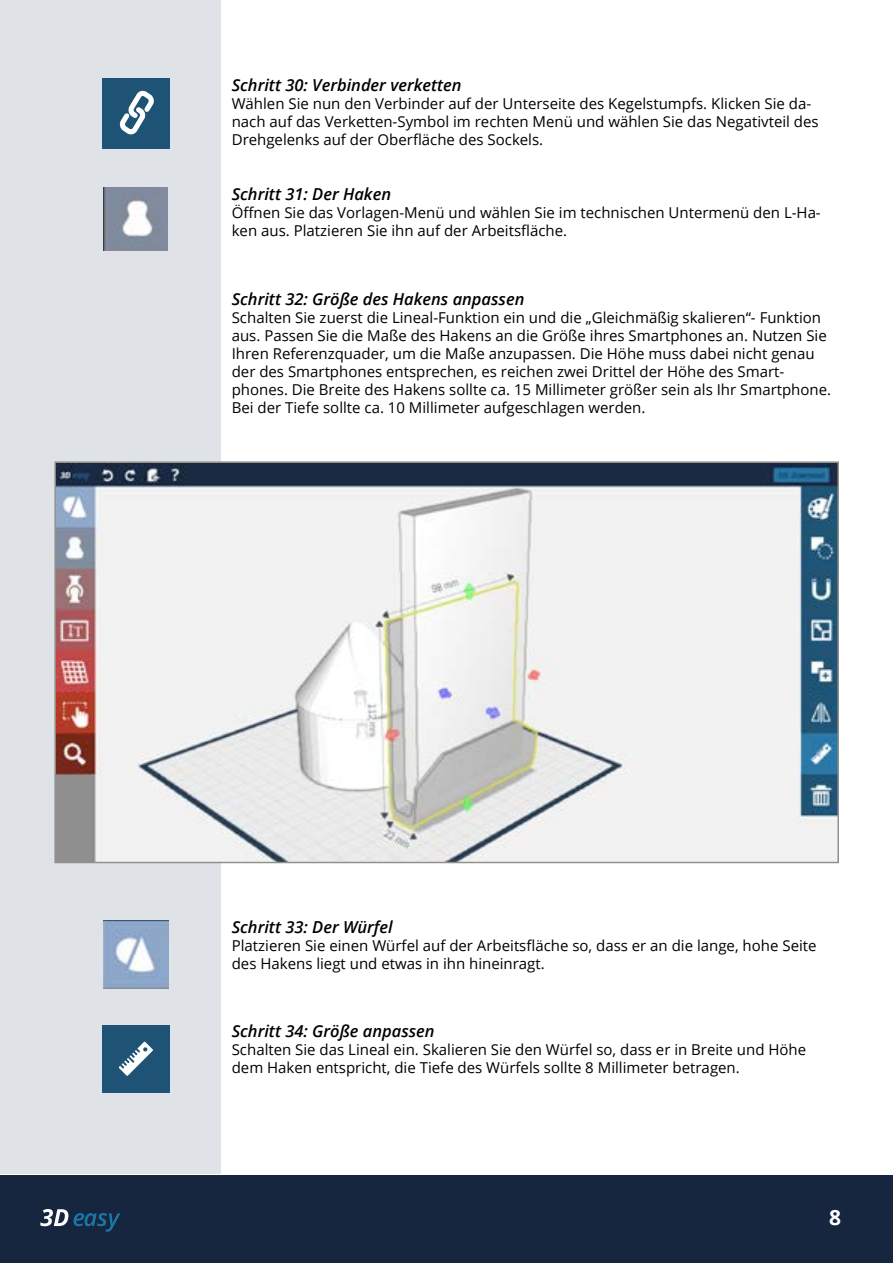
<style>
.page{position:relative;width:893px;height:1263px;background:#fff}
.page>*{position:absolute;margin:0;border:0;box-sizing:border-box;transform-origin:0 0}
.t1{font:700 21px "Open Sans";color:#fff}
.t2{font:italic 600 16.5px "Open Sans";color:#000}
.t3{font:15px/18px "Open Sans";color:#000}
</style>
<div class="page">
<div style="left:1px;top:1175px;width:892px;height:87px;background:#15263e"></div>
<svg style="left:40px;top:1209px;width:28px;height:17px"></svg>
<svg style="left:74px;top:1213px;width:46px;height:19px"></svg>
<div style="left:0;top:0;width:220px;height:1173px;background:#dfe2e7"></div>
<div style="left:102px;top:1025px;width:68px;height:68px;background:#1e5375"></div>
<svg style="left:119px;top:1041px;width:34px;height:35px"></svg>
<img style="left:57px;top:464px;width:779px;height:396px">
<div style="left:54px;top:461px;width:785px;height:402px;border:2px solid #93928a"></div>
<div style="left:103px;top:78px;width:67px;height:70px;background:#1e5375"></div>
<svg style="left:119px;top:90px;width:35px;height:45px"></svg>
<img style="left:103px;top:187px;width:64px;height:64px">
<img style="left:103px;top:921px;width:66px;height:68px">
<p class="t2" style="left:232px;top:73px;width:231px">Schritt 30: Verbinder verketten</p>
<p class="t3" style="left:232px;top:94px;width:588px">Wählen Sie nun den Verbinder auf der Unterseite des Kegelstumpfs. Klicken Sie da&shy;nach auf das Verketten-Symbol im rechten Menü und wählen Sie das Negativteil des<br>Drehgelenks auf der Oberfläche des Sockels.</p>
<p class="t2" style="left:232px;top:182px;width:161px">Schritt 31: Der Haken</p>
<p class="t3" style="left:232px;top:203px;width:590px">Öffnen Sie das Vorlagen-Menü und wählen Sie im technischen Untermenü den L-Ha&shy;ken aus. Platzieren Sie ihn auf der Arbeitsfläche.</p>
<p class="t2" style="left:232px;top:288px;width:294px">Schritt 32: Größe des Hakens anpassen</p>
<p class="t3" style="left:232px;top:308px;width:601px">Schalten Sie zuerst die Lineal-Funktion ein und die „Gleichmäßig skalieren“- Funktion aus. Passen Sie die Maße des Hakens an die Größe ihres Smartphones an. Nutzen Sie Ihren Referenzquader, um die Maße anzupassen. Die Höhe muss dabei nicht genau der des Smartphones entsprechen, es reichen zwei Drittel der Höhe des Smart&shy;phones. Die Breite des Hakens sollte ca. 15 Millimeter größer sein als Ihr Smartphone.<br>Bei der Tiefe sollte ca. 10 Millimeter aufgeschlagen werden.</p>
<p class="t2" style="left:232px;top:916px;width:163px">Schritt 33: Der Würfel</p>
<p class="t3" style="left:232px;top:936px;width:586px">Platzieren Sie einen Würfel auf der Arbeitsfläche so, dass er an die lange, hohe Seite des Hakens liegt und etwas in ihn hineinragt.</p>
<p class="t2" style="left:232px;top:1020px;width:204px">Schritt 34: Größe anpassen</p>
<p class="t3" style="left:232px;top:1041px;width:576px">Schalten Sie das Lineal ein. Skalieren Sie den Würfel so, dass er in Breite und Höhe dem Haken entspricht, die Tiefe des Würfels sollte 8 Millimeter betragen.</p>
<h1 class="t1" style="left:829px;top:1202px;width:13px">8</h1>
</div>
